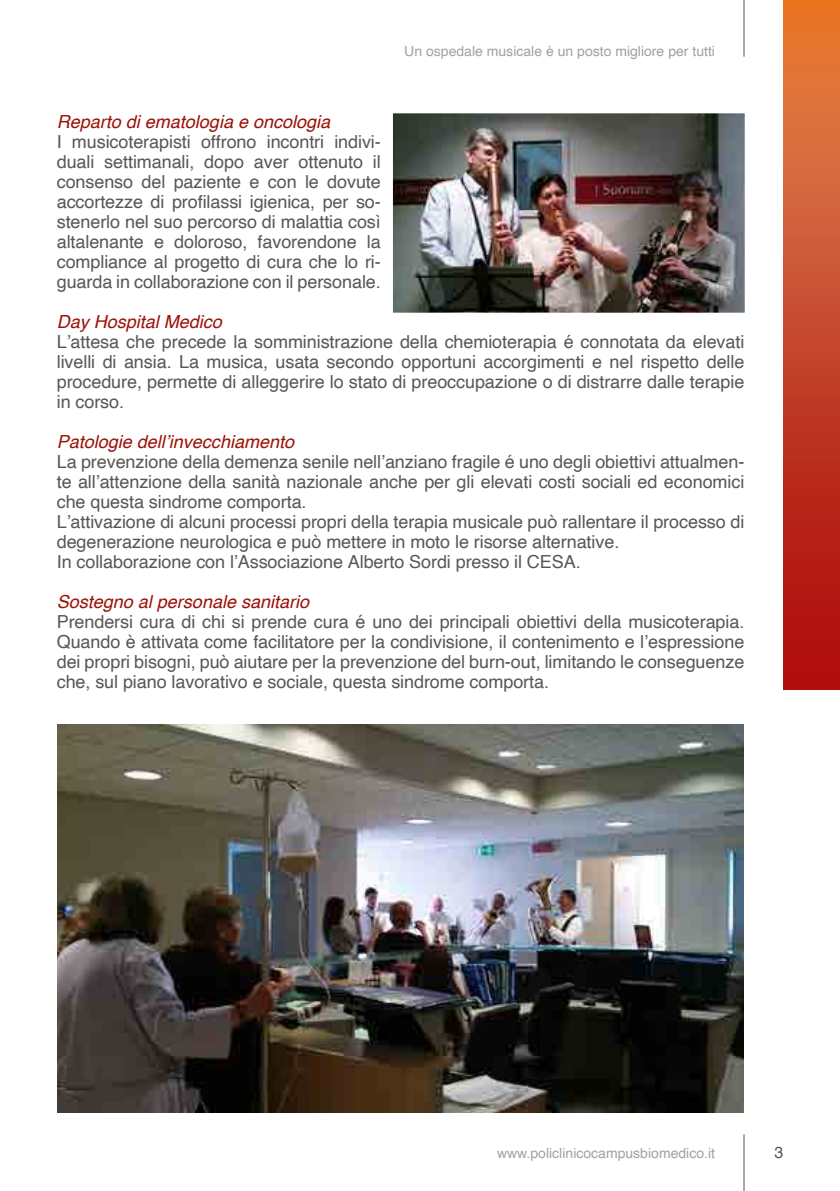
<style>
.page{position:relative;width:840px;height:1191px;background:#fff}
.page>*{position:absolute;margin:0;border:0;box-sizing:border-box;transform-origin:0 0}
.t1{font:18px/20px "Helvetica";letter-spacing:-.005em;color:#575756;text-align:justify}
.t2{font:italic 18px "Helvetica";color:#9c1006}
.t3{font:16px "Helvetica";color:#575756}
.t4{font:14px "Helvetica";color:#a1a1a1}
</style>
<div class="page">
<svg style="left:783px;top:0;width:56px;height:689px;background:#c74528"></svg>
<hr style="left:743px;top:0;width:1px;height:57px;background:#575756">
<hr style="left:743px;top:1134px;width:1px;height:57px;background:#575756">
<img style="left:58px;top:724px;width:685px;height:388px">
<img style="left:394px;top:114px;width:349px;height:198px">
<p class="t4" style="left:404px;top:40px;width:312px">Un ospedale musicale è un posto migliore per tutti</p>
<p class="t2" style="left:57px;top:107px;width:275px">Reparto di ematologia e oncologia</p>
<p class="t1" style="left:57px;top:132px;width:325px">I musicoterapisti offrono incontri indivi&shy;duali settimanali, dopo aver ottenuto il consenso del paziente e con le dovute accortezze di profilassi igienica, per so&shy;stenerlo nel suo percorso di malattia così altalenante e doloroso, favorendone la compliance al progetto di cura che lo ri&shy;guarda in collaborazione con il personale.</p>
<p class="t2" style="left:57px;top:307px;width:167px">Day Hospital Medico</p>
<p class="t1" style="left:57px;top:332px;width:688px">L’attesa che precede la somministrazione della chemioterapia é connotata da elevati livelli di ansia. La musica, usata secondo opportuni accorgimenti e nel rispetto delle procedure, permette di alleggerire lo stato di preoccupazione o di distrarre dalle terapie in corso.</p>
<p class="t2" style="left:57px;top:427px;width:239px">Patologie dell’invecchiamento</p>
<p class="t1" style="left:57px;top:452px;width:688px;text-align:left">La prevenzione della demenza senile nell’anziano fragile é uno degli obiettivi attualmen&shy;te all’attenzione della sanità nazionale anche per gli elevati costi sociali ed economici che questa sindrome comporta.<br>L’attivazione di alcuni processi propri della terapia musicale può rallentare il processo di degenerazione neurologica e può mettere in moto le risorse alternative.<br>In collaborazione con l’Associazione Alberto Sordi presso il CESA.</p>
<p class="t2" style="left:57px;top:587px;width:254px">Sostegno al personale sanitario</p>
<p class="t1" style="left:57px;top:612px;width:688px">Prendersi cura di chi si prende cura é uno dei principali obiettivi della musicoterapia.<br>Quando è attivata come facilitatore per la condivisione, il contenimento e l’espressione dei propri bisogni, può aiutare per la prevenzione del burn-out, limitando le conseguenze che, sul piano lavorativo e sociale, questa sindrome comporta.</p>
<p class="t4" style="left:496px;top:1141px;width:219px">www.policlinicocampusbiomedico.it</p>
<p class="t3" style="left:773px;top:1139px;width:10px">3</p>
</div>
